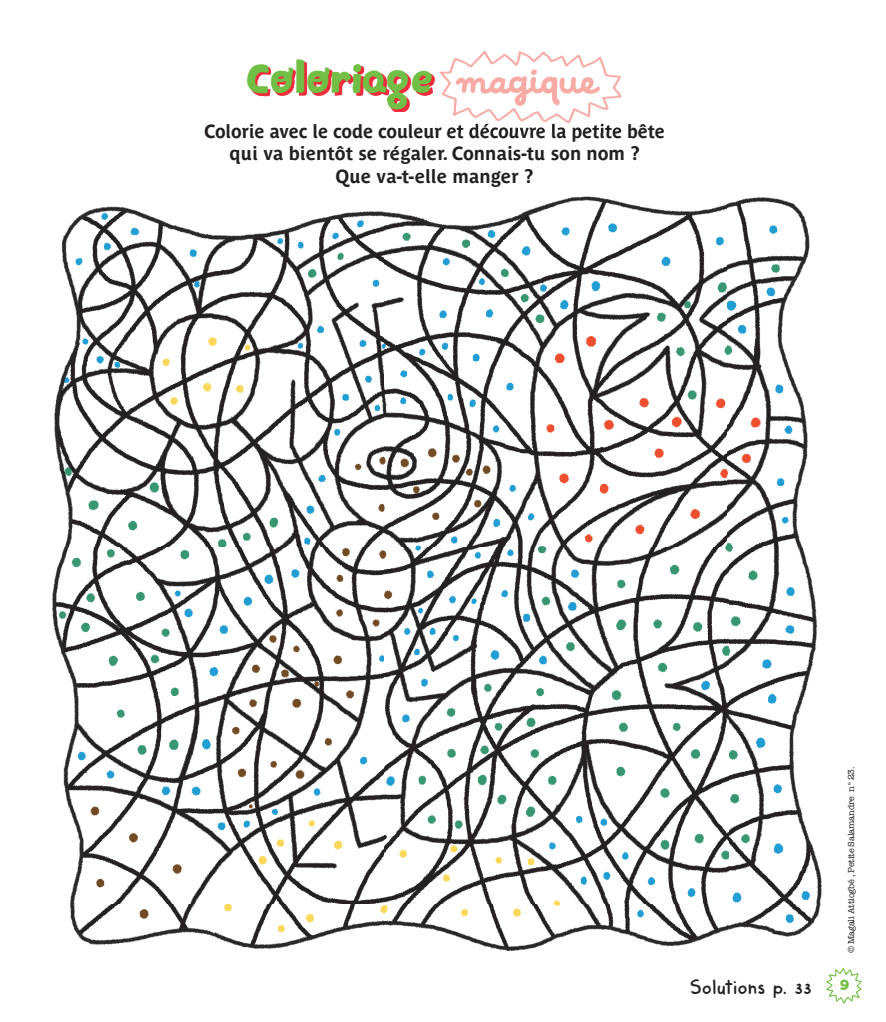
<style>
.page{position:relative;width:886px;height:1022px;background:#fff}
.page>*{position:absolute;margin:0;border:0;box-sizing:border-box;transform-origin:0 0}
.t1{font:45px "Pequena Pequena";letter-spacing:.015em;color:#71bf44}
.t2{font:21px "Harimau";color:#231f20}
.t3{font:700 18.75px/22.5px "Parisine Plus Std";letter-spacing:-.005em;color:#231f20;text-align:center}
.t4{font:18px "Pequena Pequena";color:#71bf44}
.t5{font:9px "American Typewriter";letter-spacing:-.02em;color:#221e1f}
.s1{font-family:"Mister Brown";font-size:60px;color:#f8aaa5}
</style>
<div class="page">
<svg style="left:826px;top:968px;width:36px;height:36px"></svg>
<img style="left:52px;top:196px;width:770px;height:756px">
<img style="left:440px;top:50px;width:182px;height:74px">
<img style="left:440px;top:124px;width:182px;height:8px">
<img style="left:250px;top:62px;width:184px;height:50px">
<h1 class="t1" style="left:246px;top:53px;width:352px">Coloriage <span class="s1">magique</span></h1>
<p class="t3" style="left:204px;top:120px;width:462px">Colorie avec le code couleur et découvre la petite bête qui va bientôt se régaler. Connais-tu son nom ?<br>Que va-t-elle manger ?</p>
<p class="t5" style="left:844px;top:953px;width:188px;rotate:-90deg">© Magali Attiogbé , Petite Salamandre n° 23.</p>
<p class="t2" style="left:690px;top:973px;width:124px">Solutions p. 33</p>
<p class="t4" style="left:840px;top:973px;width:11px">9</p>
</div>
